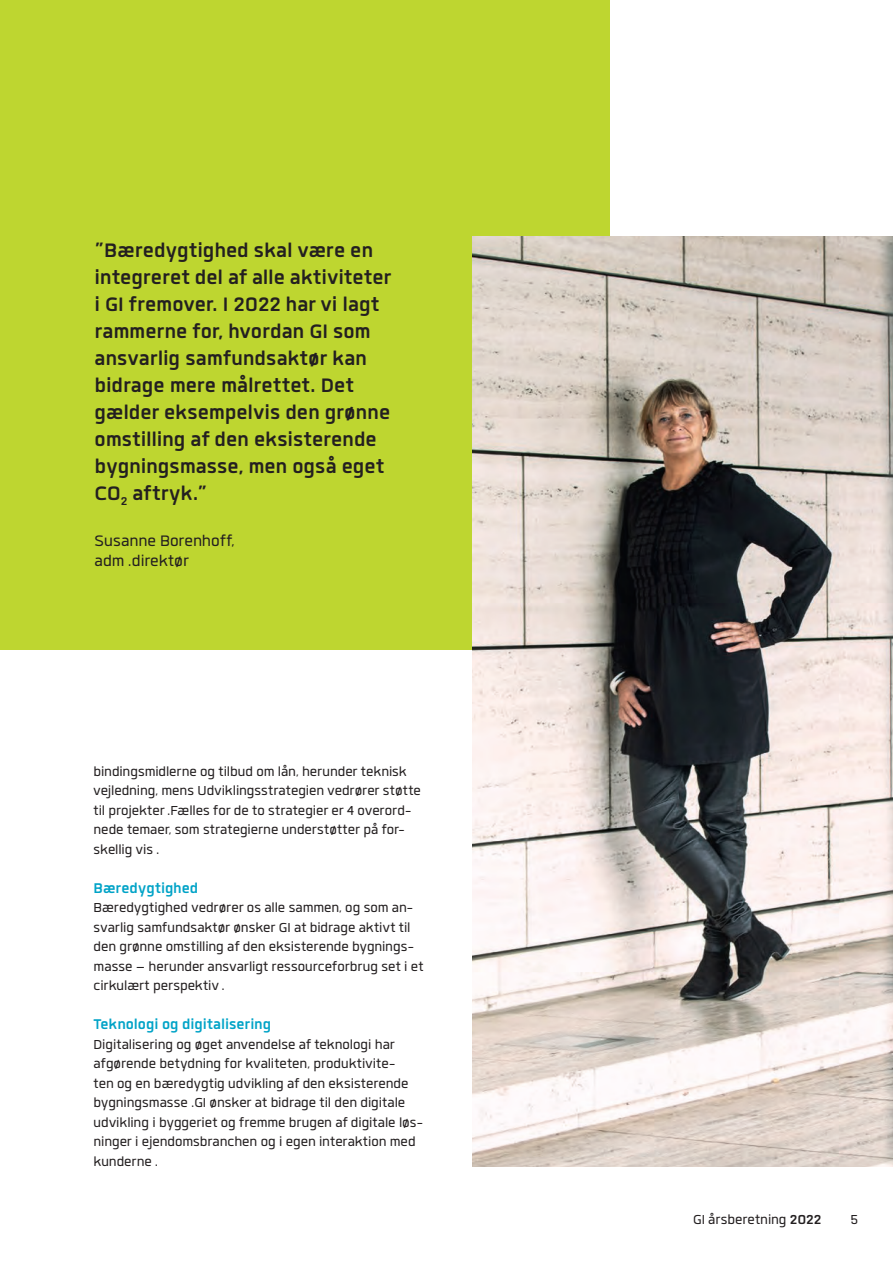
<style>
.page{position:relative;width:893px;height:1263px;background:#fff}
.page>*{position:absolute;margin:0;border:0;box-sizing:border-box;transform-origin:0 0}
.t1{font:700 27px/27px "Quan";color:#231f20}
.t2{font:21px/19.5px "Quan";letter-spacing:-.005em;color:#231f20}
.Mellem{font:700 19.5px "Quan";color:#00a3c7}
.Brød{font:18px/19.5px "Quan";color:#231f20}
.s1{font-weight:700}
</style>
<div class="page">
<div style="left:0;top:0;width:609px;height:650px;background:#bed630"></div>
<img style="left:472px;top:236px;width:421px;height:931px">
<p class="t1" style="left:95px;top:236px;width:298px">”Bæredygtighed skal være en integreret del af alle aktiviteter i GI fremover. I 2022 har vi lagt rammerne for, hvordan GI som ansvarlig samfundsaktør kan bidrage mere målrettet. Det gælder eksempelvis den grønne omstilling af den eksisterende bygningsmasse, men også eget<br>CO<sub>2</sub> aftryk.”</p>
<p class="t2" style="left:95px;top:531px;width:141px">Susanne Borenhoff, adm. direktør</p>
<p class="Brød" style="left:94px;top:761px;width:329px">bindingsmidlerne og tilbud om lån, herunder teknisk vejledning, mens Udviklingsstrategien vedrører støtte til projekter. Fælles for de to strategier er 4 overord&shy;nede temaer, som strategierne understøtter på for&shy;skellig vis.</p>
<h2 class="Mellem" style="left:94px;top:878px;width:106px">Bæredygtighed</h2>
<p class="Brød" style="left:94px;top:898px;width:332px">Bæredygtighed vedrører os alle sammen, og som an&shy;svarlig samfundsaktør ønsker GI at bidrage aktivt til den grønne omstilling af den eksisterende bygnings&shy;masse – herunder ansvarligt ressourceforbrug set i et cirkulært perspektiv.</p>
<h2 class="Mellem" style="left:94px;top:1015px;width:179px">Teknologi og digitalisering</h2>
<p class="Brød" style="left:94px;top:1034px;width:331px">Digitalisering og øget anvendelse af teknologi har afgørende betydning for kvaliteten, produktivite-<br>ten og en bæredygtig udvikling af den eksisterende bygningsmasse. GI ønsker at bidrage til den digitale udvikling i byggeriet og fremme brugen af digitale løs&shy;ninger i ejendomsbranchen og i egen interaktion med kunderne.</p>
<p class="Brød" style="left:693px;top:1210px;width:130px">GI årsberetning <span class="s1">2022</span></p>
<p class="Brød" style="left:850px;top:1210px;width:9px">5</p>
</div>
